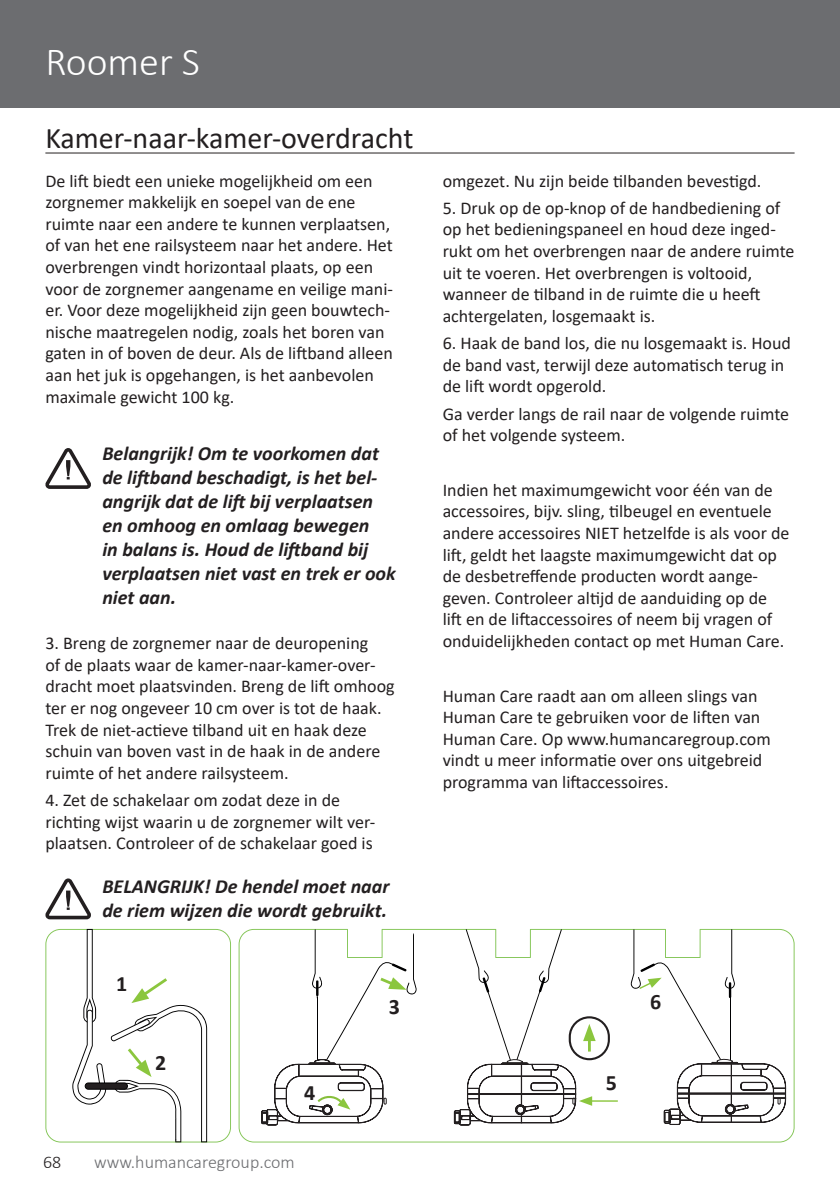
<style>
.page{position:relative;width:840px;height:1191px;background:#fff}
.page>*{position:absolute;margin:0;border:0;box-sizing:border-box;transform-origin:0 0}
.t1{font:300 40px "Calibri";color:#fff}
.t2{font:30px "Calibri";color:#231f20}
.t3{font:700 22px "Calibri";color:#231f20}
.t4{font:italic 700 20px/24px "Calibri";color:#231f20}
.t5{font:18px/21.6px "Calibri";color:#231f20}
.t6{font:300 18px "Calibri";color:#6c6d70}
.t7{font:300 18px "Calibri";color:#231f20}
</style>
<div class="page">
<div style="left:0;top:0;width:839px;height:108px;background:#6c6d70"></div>
<hr style="left:45px;top:152px;width:749px;height:1px;background:#231f20">
<svg style="left:45px;top:448px;width:46px;height:41px"></svg>
<svg style="left:45px;top:878px;width:46px;height:41px"></svg>
<svg style="left:238px;top:929px;width:556px;height:213px"></svg>
<svg style="left:45px;top:929px;width:186px;height:213px"></svg>
<svg style="left:453px;top:929px;width:164px;height:197px"></svg>
<svg style="left:630px;top:929px;width:156px;height:196px"></svg>
<svg style="left:260px;top:929px;width:156px;height:197px"></svg>
<h1 class="t1" style="left:45px;top:37px;width:156px">Roomer S</h1>
<h2 class="t2" style="left:45px;top:117px;width:369px">Kamer-naar-kamer-overdracht</h2>
<p class="t5" style="left:45px;top:169px;width:349px">De lift biedt een unieke mogelijkheid om een zorgnemer makkelijk en soepel van de ene ruimte naar een andere te kunnen verplaatsen, of van het ene railsysteem naar het andere. Het overbrengen vindt horizontaal plaats, op een voor de zorgnemer aangename en veilige mani&shy;er. Voor deze mogelijkheid zijn geen bouwtech&shy;nische maatregelen nodig, zoals het boren van gaten in of boven de deur. Als de liftband alleen aan het juk is opgehangen, is het aanbevolen maximale gewicht 100 kg.</p>
<p class="t4" style="left:102px;top:440px;width:295px">Belangrijk! Om te voorkomen dat de liftband beschadigt, is het bel&shy;angrijk dat de lift bij verplaatsen en omhoog en omlaag bewegen<br>in balans is. Houd de liftband bij verplaatsen niet vast en trek er ook niet aan.</p>
<p class="t5" style="left:45px;top:632px;width:350px">3. Breng de zorgnemer naar de deuropening<br>of de plaats waar de kamer-naar-kamer-over&shy;dracht moet plaatsvinden. Breng de lift omhoog ter er nog ongeveer 10 cm over is tot de haak.<br>Trek de niet-actieve tilband uit en haak deze schuin van boven vast in de haak in de andere ruimte of het andere railsysteem.</p>
<p class="t5" style="left:45px;top:789px;width:331px">4. Zet de schakelaar om zodat deze in de richting wijst waarin u de zorgnemer wilt ver&shy;plaatsen. Controleer of de schakelaar goed is</p>
<p class="t4" style="left:102px;top:874px;width:288px">BELANGRIJK! De hendel moet naar de riem wijzen die wordt gebruikt.</p>
<p class="t3" style="left:116px;top:967px;width:13px">1</p>
<p class="t3" style="left:155px;top:1046px;width:13px">2</p>
<p class="t3" style="left:304px;top:1077px;width:13px">4</p>
<p class="t7" style="left:43px;top:1151px;width:20px">68</p>
<p class="t6" style="left:94px;top:1151px;width:202px">www.humancaregroup.com</p>
<p class="t3" style="left:388px;top:991px;width:13px">3</p>
<p class="t5" style="left:442px;top:169px;width:320px">omgezet. Nu zijn beide tilbanden bevestigd.</p>
<p class="t5" style="left:442px;top:196px;width:353px">5. Druk op de op-knop of de handbediening of op het bedieningspaneel en houd deze inged&shy;rukt om het overbrengen naar de andere ruimte uit te voeren. Het overbrengen is voltooid, wanneer de tilband in de ruimte die u heeft achtergelaten, losgemaakt is.</p>
<p class="t5" style="left:442px;top:332px;width:349px">6. Haak de band los, die nu losgemaakt is. Houd de band vast, terwijl deze automatisch terug in de lift wordt opgerold.</p>
<p class="t5" style="left:442px;top:402px;width:348px">Ga verder langs de rail naar de volgende ruimte of het volgende systeem.</p>
<p class="t5" style="left:442px;top:478px;width:348px">Indien het maximumgewicht voor één van de accessoires, bijv. sling, tilbeugel en eventuele andere accessoires NIET hetzelfde is als voor de lift, geldt het laagste maximumgewicht dat op de desbetreffende producten wordt aange&shy;geven. Controleer altijd de aanduiding op de lift en de liftaccessoires of neem bij vragen of onduidelijkheden contact op met Human Care.</p>
<p class="t5" style="left:442px;top:684px;width:329px">Human Care raadt aan om alleen slings van Human Care te gebruiken voor de liften van Human Care. Op www.humancaregroup.com vindt u meer informatie over ons uitgebreid programma van liftaccessoires.</p>
<p class="t3" style="left:605px;top:1067px;width:13px">5</p>
<p class="t3" style="left:649px;top:986px;width:13px">6</p>
</div>
